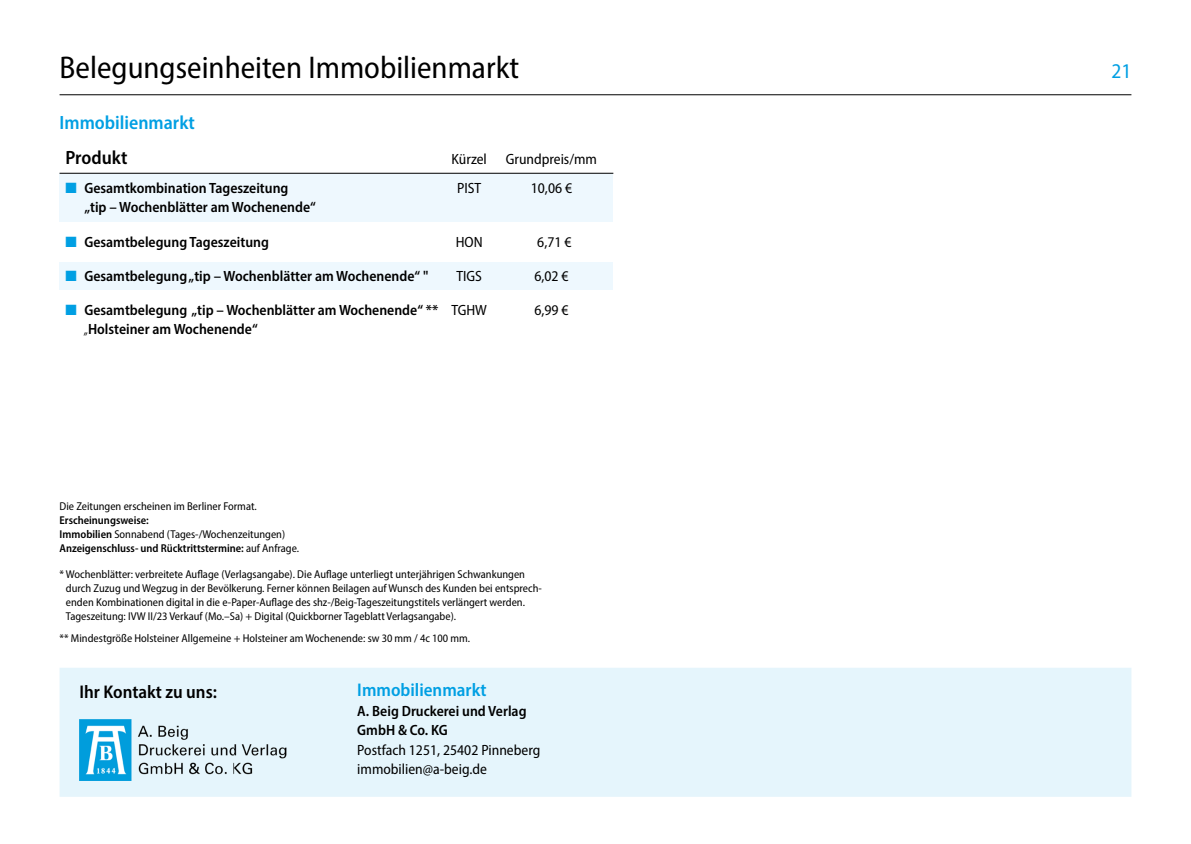
<style>
.page{position:relative;width:1191px;height:844px;background:#fff}
.page>*{position:absolute;margin:0;border:0;box-sizing:border-box;transform-origin:0 0}
.t1{font:semi-condensed 31.5px "Myriad Pro";color:#000}
.t2{font:semi-condensed 21px "Myriad Pro";color:#009fe3}
.t3{font:600 semi-condensed 19.25px "Myriad Pro";color:#009fe3}
.t4{font:600 semi-condensed 19.25px "Myriad Pro";color:#000}
.t5{font:600 semi-condensed 18.38px "Myriad Pro";color:#000}
.t6{font:600 semi-condensed 18.38px "Myriad Pro";color:#009fe3}
.t7{font:600 semi-condensed 14.88px/19.2px "Myriad Pro";color:#000}
.t8{font:semi-condensed 14.88px/19.2px "Myriad Pro";color:#000}
.t9{font:semi-condensed 11.38px/14px "Myriad Pro";color:#000}
.t10{font:600 semi-condensed 11.38px/14px "Myriad Pro";color:#000}
.s1{color:#009fe3}
.s2{font-weight:400}
.s3{font-weight:400;font-style:italic;font-size:13.12px}
</style>
<div class="page">
<div style="left:60px;top:668px;width:1071px;height:128px;background:#e5f5fc"></div>
<img style="left:80px;top:719px;width:206px;height:61px">
<hr style="left:60px;top:94px;width:1071px;height:1px;background:#000">
<div style="left:60px;top:173px;width:553px;height:49px;background:#eef8fe"></div>
<div style="left:60px;top:262px;width:553px;height:28px;background:#eef8fe"></div>
<hr style="left:60px;top:173px;width:553px;height:1px;background:#000">
<h1 class="t1" style="left:60px;top:48px;width:461px">Belegungseinheiten Immobilienmarkt</h1>
<h2 class="t2" style="left:1111px;top:58px;width:21px">21</h2>
<h3 class="t3" style="left:60px;top:110px;width:137px">Immobilienmarkt</h3>
<h3 class="t4" style="left:65px;top:145px;width:63px">Produkt</h3>
<h3 class="t8" style="left:451px;top:149px;width:37px">Kürzel</h3>
<h3 class="t8" style="left:506px;top:149px;width:93px">Grundpreis/mm</h3>
<h3 class="t7" style="left:65px;top:178px;width:224px"><span class="s1">■</span> Gesamtkombination Tageszeitung</h3>
<h3 class="t8" style="left:457px;top:178px;width:26px">PIST</h3>
<h3 class="t8" style="left:531px;top:178px;width:43px">10,06 €</h3>
<h3 class="t7" style="left:84px;top:197px;width:233px">„tip – Wochenblätter am Wochenende“</h3>
<h3 class="t7" style="left:65px;top:231px;width:205px"><span class="s1">■</span> Gesamtbelegung Tageszeitung</h3>
<h3 class="t8" style="left:456px;top:232px;width:28px">HON</h3>
<h3 class="t8" style="left:537px;top:232px;width:36px">6,71 €</h3>
<h3 class="t7" style="left:65px;top:266px;width:364px"><span class="s1">■</span> Gesamtbelegung „tip – Wochenblätter am Wochenende“ "</h3>
<h3 class="t8" style="left:456px;top:266px;width:27px">TIGS</h3>
<h3 class="t8" style="left:534px;top:266px;width:36px">6,02 €</h3>
<h3 class="t7" style="left:65px;top:300px;width:423px"><span class="s1">■</span> Gesamtbelegung „tip – Wochenblätter am Wochenende“ ** <span class="s2">TGHW</span></h3>
<h3 class="t8" style="left:534px;top:300px;width:36px">6,99 €</h3>
<h3 class="t7" style="left:84px;top:319px;width:175px"><span class="s3">„</span>Holsteiner am Wochenende“</h3>
<p class="t9" style="left:60px;top:499px;width:199px">Die Zeitungen erscheinen im Berliner Format.</p>
<p class="t10" style="left:60px;top:513px;width:241px">Erscheinungsweise:<br>Immobilien <span class="s2">Sonnabend (Tages-/Wochenzeitungen)<br></span>Anzeigenschluss- und Rücktrittstermine: <span class="s2">auf Anfrage.</span></p>
<p class="t9" style="left:66px;top:567px;width:477px;text-indent:-6px">* Wochenblätter: verbreitete Auflage (Verlagsangabe). Die Auflage unterliegt unterjährigen Schwankungen durch Zuzug und Wegzug in der Bevölkerung. Ferner können Beilagen auf Wunsch des Kunden bei entsprech&shy;enden Kombinationen digital in die e-Paper-Auflage des shz-/Beig-Tageszeitungstitels verlängert werden.<br>Tageszeitung: IVW II/23 Verkauf (Mo.–Sa) + Digital (Quickborner Tageblatt Verlagsangabe).</p>
<p class="t9" style="left:60px;top:631px;width:412px">** Mindestgröße Holsteiner Allgemeine + Holsteiner am Wochenende: sw 30 mm / 4c 100 mm.</p>
<h3 class="t5" style="left:79px;top:679px;width:139px">Ihr Kontakt zu uns:</h3>
<h3 class="t6" style="left:357px;top:678px;width:131px">Immobilienmarkt</h3>
<h3 class="t7" style="left:357px;top:701px;width:171px">A. Beig Druckerei und Verlag<br>GmbH &amp; Co. KG</h3>
<h3 class="t8" style="left:357px;top:739px;width:184px">Postfach 1251, 25402 Pinneberg immobilien@a-beig.de</h3>
</div>
